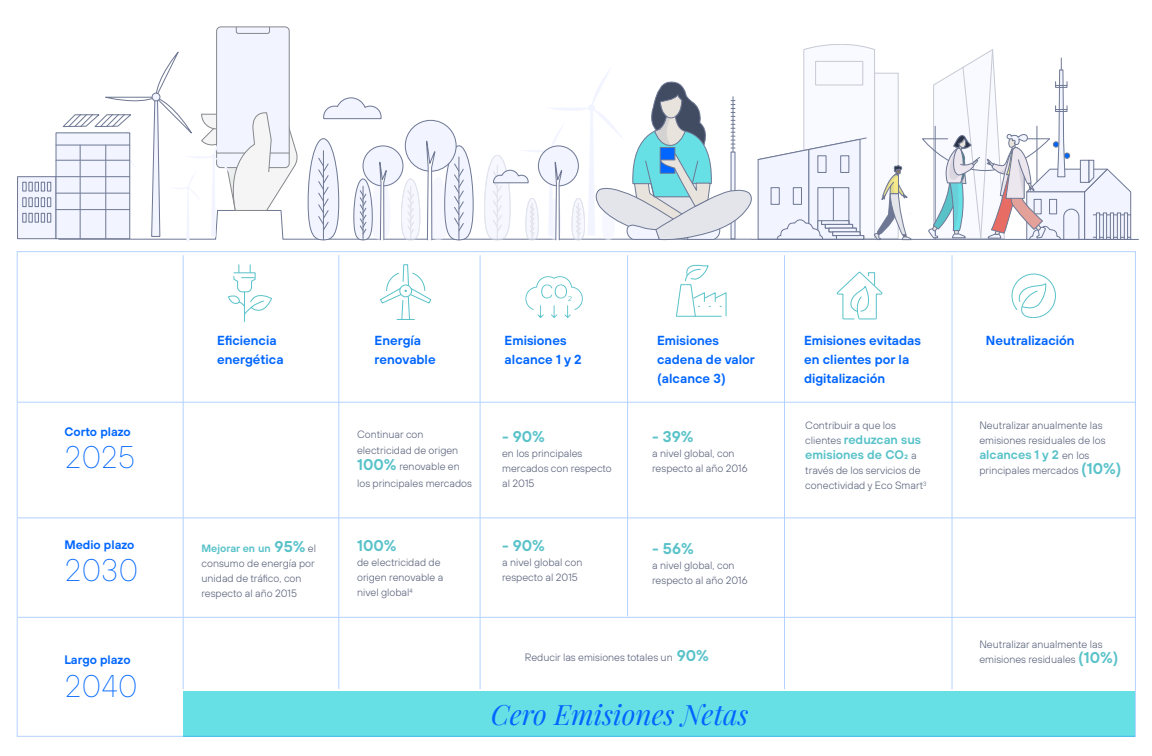
<style>
.page{position:relative;width:1152px;height:756px;background:#fff}
.page>*{position:absolute;margin:0;border:0;box-sizing:border-box;transform-origin:0 0}
.t1{font:100 31.25px "Tele Sans";color:#06f}
.t2{font:italic 28.12px "Playfair Display";color:#06f}
.t3{font:600 15.62px "Tele Sans";color:#59c2c9}
.t4{font:600 13.12px/18.8px "Tele Sans";color:#06f}
.t5{font:600 12.5px/15px "Tele Sans";color:#59c2c9}
.t6{font:600 12.31px "Tele Sans";color:#06f}
.t7{font:300 10.62px/15px "Tele Sans";color:#58617a}
.s1{font-weight:600;color:#59c2c9}
.s2{font-weight:600;font-size:15.62px;color:#59c2c9}
.s3{font-weight:300;font-size:10.62px;color:#58617a}
</style>
<div class="page">
<svg style="left:228px;top:265px;width:44px;height:56px"></svg>
<svg style="left:380px;top:264px;width:52px;height:56px"></svg>
<svg style="left:676px;top:264px;width:51px;height:53px"></svg>
<svg style="left:837px;top:272px;width:45px;height:47px"></svg>
<hr style="left:338px;top:255px;width:1px;height:434px;background:#b3d2ff">
<hr style="left:183px;top:255px;width:1px;height:434px;background:#b3d2ff">
<hr style="left:480px;top:255px;width:1px;height:434px;background:#b3d2ff">
<hr style="left:627px;top:255px;width:1px;height:361px;background:#b3d2ff">
<hr style="left:784px;top:255px;width:1px;height:434px;background:#b3d2ff">
<hr style="left:952px;top:255px;width:1px;height:434px;background:#b3d2ff">
<hr style="left:18px;top:402px;width:1117px;height:1px;background:#b3d2ff">
<hr style="left:18px;top:517px;width:1117px;height:1px;background:#b3d2ff">
<hr style="left:18px;top:617px;width:1117px;height:1px;background:#b3d2ff">
<div style="left:183px;top:691px;width:952px;height:45px;background:#67e0e5"></div>
<svg style="left:1011px;top:273px;width:45px;height:45px"></svg>
<svg style="left:525px;top:276px;width:58px;height:42px"></svg>
<hr style="left:752px;top:239px;width:386px;height:1px;background:#6e7894">
<div style="left:217px;top:27px;width:72px;height:141px;background:#f2f4ff;border-radius:4px"></div>
<svg style="left:236px;top:27px;width:34px;height:7px"></svg>
<svg style="left:922px;top:49px;width:209px;height:191px"></svg>
<div style="left:1055px;top:106px;width:12px;height:6px;border:1px solid #6e7894"></div>
<svg style="left:59px;top:44px;width:852px;height:197px"></svg>
<div style="left:17px;top:176px;width:39px;height:63px;background:#f2f4ff;border:1px solid #6e7894"></div>
<div style="left:56px;top:133px;width:74px;height:106px;background:#f2f4ff;border:1px solid #6e7894"></div>
<svg style="left:23px;top:182px;width:28px;height:9px"></svg>
<svg style="left:23px;top:198px;width:28px;height:9px"></svg>
<svg style="left:23px;top:213px;width:28px;height:9px"></svg>
<hr style="left:80px;top:145px;width:1px;height:94px;background:#6e7894">
<hr style="left:106px;top:145px;width:1px;height:94px;background:#6e7894">
<hr style="left:56px;top:160px;width:74px;height:1px;background:#6e7894">
<hr style="left:56px;top:145px;width:74px;height:1px;background:#6e7894">
<hr style="left:56px;top:176px;width:74px;height:1px;background:#6e7894">
<hr style="left:56px;top:193px;width:74px;height:1px;background:#6e7894">
<hr style="left:56px;top:209px;width:74px;height:1px;background:#6e7894">
<p class="t6" style="left:64px;top:424px;width:68px">Corto plazo</p>
<h1 class="t1" style="left:64px;top:437px;width:72px">2025</h1>
<p class="t6" style="left:64px;top:536px;width:71px">Medio plazo</p>
<h1 class="t1" style="left:64px;top:550px;width:75px">2030</h1>
<p class="t6" style="left:64px;top:651px;width:68px">Largo plazo</p>
<h1 class="t1" style="left:64px;top:665px;width:75px">2040</h1>
<p class="t4" style="left:217px;top:331px;width:68px">Eficiencia energética</p>
<p class="t7" style="left:201px;top:540px;width:116px"><span class="s1">Mejorar en un</span> <span class="s2">95%</span> el consumo de energía por unidad de tráfico, con respecto al año 2015</p>
<p class="t4" style="left:375px;top:331px;width:63px">Energía renovable</p>
<p class="t4" style="left:505px;top:331px;width:78px">Emisiones alcance 1 y 2</p>
<p class="t4" style="left:657px;top:331px;width:99px">Emisiones cadena de valor (alcance 3)</p>
<p class="t4" style="left:804px;top:331px;width:118px">Emisiones evitadas en clientes por la digitalización</p>
<p class="t4" style="left:986px;top:331px;width:90px">Neutralización</p>
<p class="t7" style="left:357px;top:426px;width:103px;line-height:15.6px">Continuar con electricidad de origen</p>
<p class="t7" style="left:357px;top:458px;width:116px;line-height:16.9px"><span class="s2">100%</span> renovable en los principales mercados</p>
<h3 class="t3" style="left:357px;top:535px;width:41px">100%</h3>
<p class="t7" style="left:357px;top:554px;width:88px">de electricidad de origen renovable a nivel global<sup>4</sup></p>
<h3 class="t3" style="left:502px;top:426px;width:44px">- 90%</h3>
<p class="t7" style="left:502px;top:445px;width:111px">en los principales mercados con respecto al 2015</p>
<h3 class="t3" style="left:502px;top:535px;width:44px">- 90%</h3>
<p class="t7" style="left:502px;top:554px;width:82px">a nivel global con respecto al 2015</p>
<h3 class="t3" style="left:652px;top:426px;width:43px">- 39%</h3>
<p class="t7" style="left:652px;top:445px;width:97px">a nivel global, con respecto al año 2016</p>
<h3 class="t3" style="left:652px;top:538px;width:43px">- 56%</h3>
<p class="t7" style="left:652px;top:557px;width:97px">a nivel global, con respecto al año 2016</p>
<p class="t7" style="left:525px;top:649px;width:186px">Reducir las emisiones totales un <span class="s2">90%</span></p>
<h2 class="t2" style="left:491px;top:692px;width:259px">Cero Emisiones Netas</h2>
<p class="t7" style="left:805px;top:417px;width:92px">Contribuir a que los</p>
<p class="t5" style="left:805px;top:432px;width:117px"><span class="s3">clientes</span> reduzcan sus emisiones de CO2 <span class="s3">a</span></p>
<p class="t7" style="left:805px;top:462px;width:123px">través de los servicios de conectividad y Eco Smart<sup>3</sup></p>
<p class="t7" style="left:979px;top:417px;width:128px">Neutralizar anualmente las emisiones residuales de los</p>
<p class="t5" style="left:979px;top:447px;width:112px">alcances 1 y 2 <span class="s3">en los</span></p>
<p class="t7" style="left:979px;top:462px;width:144px">principales mercados <span class="s2">(10%)</span></p>
<p class="t7" style="left:979px;top:636px;width:141px">Neutralizar anualmente las emisiones residuales <span class="s2">(10%)</span></p>
</div>
